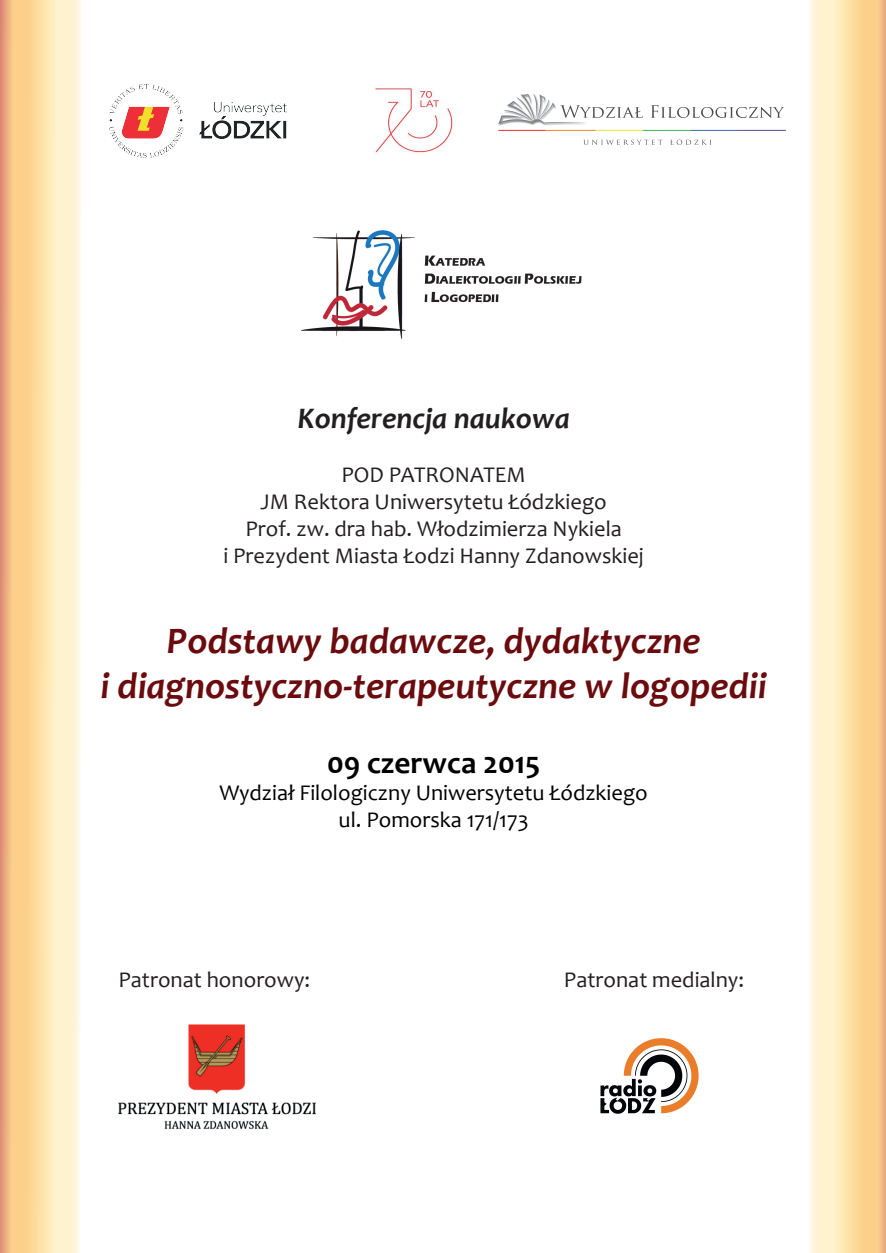
<style>
.page{position:relative;width:886px;height:1253px;background:#fff}
.page>*{position:absolute;margin:0;border:0;box-sizing:border-box;transform-origin:0 0}
.t1{font:italic 700 37.5px/45px "Candara";color:#6b0b0e;text-align:center}
.t2{font:700 31.25px "Candara";color:#000001}
.t3{font:italic 700 30px "Candara";color:#231f20}
.t4{font:22.5px/27px "Candara";color:#231f20;text-align:center}
.t5{font:22.5px/27px "Candara";color:#000001;text-align:center}
</style>
<div class="page">
<svg style="left:810px;top:0;width:24px;height:1253px"></svg>
<svg style="left:52px;top:0;width:29px;height:1253px"></svg>
<img style="left:498px;top:93px;width:288px;height:52px">
<img style="left:571px;top:105px;width:87px;height:13px">
<img style="left:658px;top:138px;width:24px;height:7px">
<img style="left:109px;top:85px;width:178px;height:73px">
<img style="left:301px;top:230px;width:281px;height:108px">
<img style="left:374px;top:88px;width:79px;height:66px">
<svg style="left:834px;top:0;width:52px;height:1253px"></svg>
<svg style="left:0;top:0;width:52px;height:1253px"></svg>
<img style="left:600px;top:1038px;width:99px;height:76px">
<img style="left:118px;top:1024px;width:198px;height:105px">
<h3 class="t3" style="left:297px;top:400px;width:274px">Konferencja naukowa</h3>
<p class="t4" style="left:223px;top:461px;width:422px">POD PATRONATEM<br>JM Rektora Uniwersytetu Łódzkiego<br>Prof. zw. dra hab. Włodzimierza Nykiela<br>i Prezydent Miasta Łodzi Hanny Zdanowskiej</p>
<h1 class="t1" style="left:100px;top:618px;width:668px">Podstawy badawcze, dydaktyczne<br>i diagnostyczno-terapeutyczne w logopedii</h1>
<h2 class="t2" style="left:327px;top:743px;width:215px">09 czerwca 2015</h2>
<p class="t5" style="left:219px;top:779px;width:430px">Wydział Filologiczny Uniwersytetu Łódzkiego ul. Pomorska 171/173</p>
<p class="t4" style="left:118px;top:965px;width:193px">Patronat honorowy:</p>
<p class="t4" style="left:564px;top:965px;width:182px">Patronat medialny:</p>
</div>
